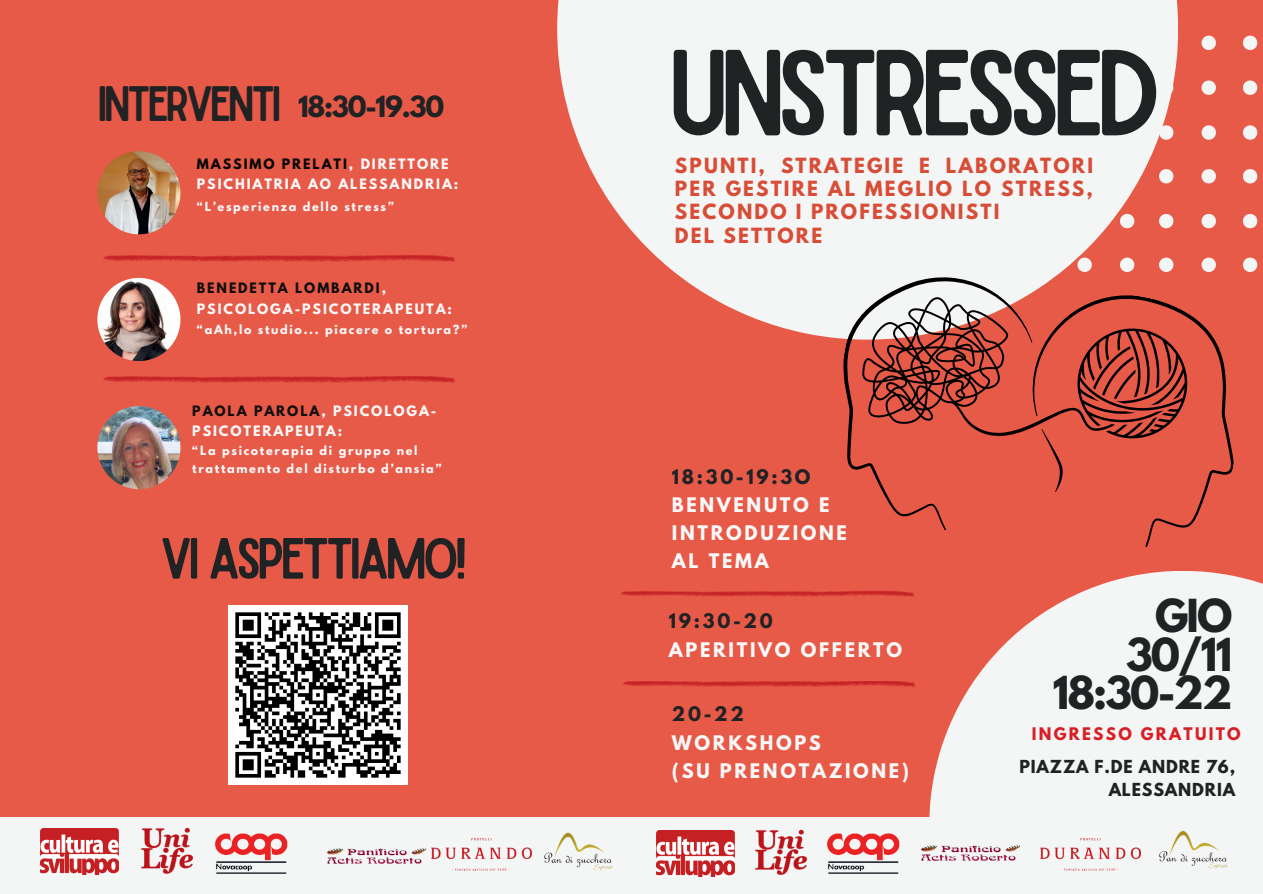
<style>
.page{position:relative;width:1263px;height:894px;background:#fff}
.page>*{position:absolute;margin:0;border:0;box-sizing:border-box;transform-origin:0 0}
.t1{font:116.55px "Sailors";letter-spacing:-.08em;color:#212224}
.t2{font:55.35px "Sailors";letter-spacing:-.08em;color:#212224}
.t3{font:700 40.2px/38.5px "League Spartan";letter-spacing:-.045em;color:#212224;text-align:right}
.t4{font:700 25.8px "League Spartan";letter-spacing:-.045em;color:#212224}
.t5{font:700 18.6px/23.1px "League Spartan";letter-spacing:.115em;color:#d74d37}
.t6{font:700 17.85px/28.2px "League Spartan";letter-spacing:.15em;color:#f9f8f8}
.t7{font:700 17.85px "League Spartan";letter-spacing:.15em;color:#212224}
.t8{font:700 15.9px/22.2px "League Spartan";letter-spacing:.055em;color:#212224;text-align:right}
.t9{font:700 15.3px "League Spartan";letter-spacing:.15em;color:#d91f26}
.t10{font:700 12.75px/20.2px "League Spartan";letter-spacing:.15em;color:#f9f8f8}
.t11{font:700 11.25px/17.7px "League Spartan";letter-spacing:.15em;color:#f9f8f8}
.s1{font-family:"Sailors";font-weight:400;font-size:47.55px}
.s2{color:#080704}
.s3{color:#110f0d}
</style>
<div class="page">
<div style="left:0;top:0;width:1263px;height:893px;background:#e85a48"></div>
<svg style="left:1201px;top:36px;width:15px;height:14px"></svg>
<svg style="left:1201px;top:80px;width:15px;height:15px"></svg>
<svg style="left:1201px;top:125px;width:15px;height:15px"></svg>
<svg style="left:1201px;top:169px;width:15px;height:14px"></svg>
<svg style="left:1201px;top:214px;width:15px;height:14px"></svg>
<svg style="left:1201px;top:257px;width:15px;height:15px"></svg>
<svg style="left:1243px;top:36px;width:14px;height:14px"></svg>
<svg style="left:1243px;top:80px;width:14px;height:15px"></svg>
<svg style="left:1243px;top:125px;width:14px;height:15px"></svg>
<svg style="left:1243px;top:169px;width:14px;height:14px"></svg>
<svg style="left:1243px;top:214px;width:14px;height:14px"></svg>
<svg style="left:1243px;top:257px;width:14px;height:15px"></svg>
<svg style="left:557px;top:0;width:621px;height:339px;fill:#f4f5f5"></svg>
<div style="left:669px;top:239px;width:235px;height:8px;background:#f4f5f5"></div>
<svg style="left:841px;top:277px;width:393px;height:270px"></svg>
<svg style="left:929px;top:571px;width:334px;height:245px;fill:#f4f5f5"></svg>
<div style="left:0;top:816px;width:1263px;height:77px;background:#f4f5f5"></div>
<svg style="left:621px;top:590px;width:293px;height:6px"></svg>
<svg style="left:623px;top:681px;width:292px;height:6px"></svg>
<img style="left:656px;top:830px;width:78px;height:46px">
<img style="left:40px;top:828px;width:78px;height:46px">
<img style="left:755px;top:829px;width:53px;height:46px">
<img style="left:141px;top:827px;width:53px;height:47px">
<img style="left:1040px;top:838px;width:100px;height:32px">
<img style="left:432px;top:838px;width:99px;height:32px">
<img style="left:921px;top:845px;width:100px;height:16px">
<img style="left:327px;top:847px;width:105px;height:17px">
<img style="left:827px;top:833px;width:73px;height:41px">
<img style="left:215px;top:833px;width:73px;height:41px">
<img style="left:1159px;top:830px;width:69px;height:40px">
<img style="left:544px;top:832px;width:69px;height:39px">
<img style="left:228px;top:605px;width:179px;height:179px">
<img style="left:97px;top:151px;width:83px;height:83px;border-radius:50%">
<img style="left:97px;top:278px;width:83px;height:83px;border-radius:50%">
<img style="left:97px;top:406px;width:83px;height:83px;border-radius:50%">
<svg style="left:103px;top:376px;width:352px;height:7px"></svg>
<svg style="left:103px;top:255px;width:352px;height:7px"></svg>
<h3 class="t4" style="left:97px;top:86px;width:348px"><span class="s1">INTERVENTI</span> 18:30-19.30</h3>
<p class="t10" style="left:197px;top:153px;width:263px"><span class="s2">MASSIMO PRELATI</span>, DIRETTORE<br>PSICHIATRIA AO ALESSANDRIA:</p>
<p class="t11" style="left:197px;top:198px;width:198px">“L’esperienza dello stress”</p>
<p class="t10" style="left:197px;top:278px;width:257px"><span class="s3">BENEDETTA LOMBARDI</span>,<br>PSICOLOGA-PSICOTERAPEUTA:</p>
<p class="t11" style="left:197px;top:321px;width:272px">“aAh,lo studio... piacere o tortura?”</p>
<p class="t10" style="left:192px;top:400px;width:246px"><span class="s3">PAOLA PAROLA</span>, PSICOLOGA-<br>PSICOTERAPEUTA:</p>
<p class="t11" style="left:192px;top:441px;width:251px">“La psicoterapia di gruppo nel trattamento del disturbo d’ansia”</p>
<h2 class="t2" style="left:160px;top:519px;width:309px">VI ASPETTIAMO!</h2>
<h1 class="t1" style="left:668px;top:10px;width:496px">UNSTRESSED</h1>
<h3 class="t5" style="left:675px;top:154px;width:420px">SPUNTI, STRATEGIE E LABORATORI<br>PER GESTIRE AL MEGLIO LO STRESS,<br>SECONDO I PROFESSIONISTI<br>DEL SETTORE</h3>
<h3 class="t7" style="left:672px;top:462px;width:140px">18:30-19:3O</h3>
<h3 class="t6" style="left:672px;top:490px;width:177px">BENVENUTO E<br>INTRODUZIONE<br>AL TEMA</h3>
<h3 class="t7" style="left:669px;top:607px;width:105px">19:30-20</h3>
<h3 class="t6" style="left:669px;top:634px;width:235px">APERITIVO OFFERTO</h3>
<h3 class="t7" style="left:672px;top:700px;width:73px">20-22</h3>
<h3 class="t6" style="left:672px;top:727px;width:239px">WORKSHOPS<br>(SU PRENOTAZIONE)</h3>
<h3 class="t3" style="left:1053px;top:596px;width:181px">GIO<br>30/11<br>18:30-22</h3>
<p class="t9" style="left:1032px;top:721px;width:211px">INGRESSO GRATUITO</p>
<p class="t8" style="left:1019px;top:755px;width:217px">PIAZZA F.DE ANDRE 76,<br>ALESSANDRIA</p>
</div>
